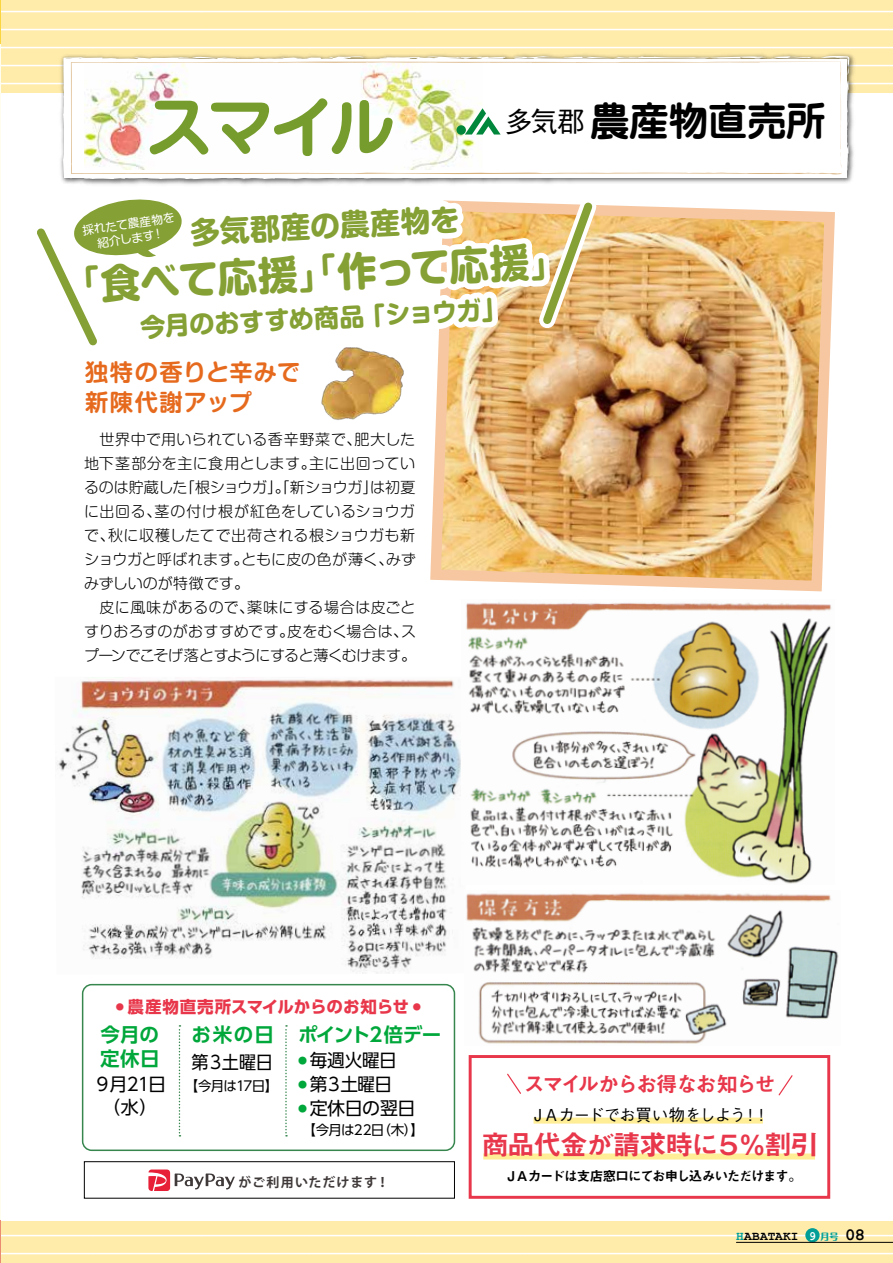
<style>
.page{position:relative;width:893px;height:1263px;background:#fff}
.page>*{position:absolute;margin:0;border:0;box-sizing:border-box;transform-origin:0 0}
.t1{font:700 40.05px "Jun 501 Pro";letter-spacing:-.025em;color:#000}
.t2{font:700 39.75px "Shin M Go Pro";color:#85a034}
.t3{font:700 29.85px "Shin M Go Pro";color:#85a034}
.t4{font:27.75px "Midashi Go Pro MB31";letter-spacing:-.055em;color:#e8374a}
.t5{font:500 27.75px "Gothic BBB Pro";color:#000}
.t6{font:700 25.2px "Shin M Go Pro";color:#85a034}
.t7{font:700 23.25px/30px "Shin M Go Pro De";letter-spacing:.045em;color:#e66a1e}
.t8{font:21.45px "Midashi Go Pro MB31";letter-spacing:-.105em;color:#e8374a}
.t9{font:700 19.5px/24px "UD Shin Go Pr 6 N De";letter-spacing:-.005em;color:#00a73b}
.t10{font:18px/22.5px "UD Shin Go Pr 6 N";letter-spacing:-.03em;color:#000;text-align:center}
.t11{font:18px "UD Shin Go Pr 6 N";letter-spacing:-.03em;color:#000;scale:.95 1}
.t12{font:700 17.25px "Courier New";color:#000}
.t13{font:700 16.5px "UD Shin Go Pro";color:#e8374a}
.t14{font:500 16.5px "Gothic BBB Pro";letter-spacing:-.065em;color:#000}
.t15{font:300 15px/24px "Shin M Go Pro";letter-spacing:.015em;color:#000}
.t16{font:300 15px/24px "Shin M Go Pro";letter-spacing:.035em;color:#000}
.t17{font:300 15px/24px "Shin M Go Pro";letter-spacing:-.015em;color:#000}
.t18{font:300 15px "Shin M Go Pro";letter-spacing:-.045em;color:#000}
.t19{font:13.5px "Midashi Go Pro MB31";letter-spacing:-.09em;color:#000}
.t20{font:13.5px "UD Shin Go Pr 6 N";letter-spacing:-.055em;color:#000}
.t21{font:700 13.05px "Koz Go Pro";letter-spacing:.07em;color:#3f3939}
.t22{font:700 12.75px "Courier New";letter-spacing:.02em;color:#000}
.t23{font:700 12.75px "Courier New";color:#fff;scale:.9 1}
.t24{font:11.7px/15px "Shin M Go Pro";color:#fff}
.t25{font:9px "UD Shin Go Pr 6 N";color:#00a73b}
.t26{font:800 9px "Maru Fo Pro";color:#009e96}
.t27{font:700 8.25px "UD Shin Go Pro";color:#e8374a}
.s1{font-family:"Hira Maru Std W6";font-weight:400}
.s2{font-size:25.8px}
.s3{color:#009e96}
</style>
<div class="page">
<div style="left:0;top:0;width:893px;height:93px;background:#ffecab"></div>
<hr style="left:850px;top:65px;width:43px;height:1px;background:#fff">
<hr style="left:850px;top:29px;width:43px;height:1px;background:#fff">
<hr style="left:850px;top:47px;width:43px;height:1px;background:#fff">
<hr style="left:850px;top:11px;width:43px;height:1px;background:#fff">
<hr style="left:850px;top:83px;width:43px;height:1px;background:#fff">
<hr style="left:0;top:29px;width:94px;height:1px;background:#fff">
<hr style="left:0;top:47px;width:94px;height:1px;background:#fff">
<hr style="left:0;top:11px;width:94px;height:1px;background:#fff">
<div style="left:0;top:1222px;width:893px;height:41px;background:#ffecab"></div>
<hr style="left:850px;top:1253px;width:43px;height:1px;background:#fff">
<hr style="left:850px;top:1235px;width:43px;height:1px;background:#fff">
<hr style="left:742px;top:1253px;width:108px;height:1px;background:#fff">
<hr style="left:742px;top:1235px;width:108px;height:1px;background:#fff">
<hr style="left:634px;top:1253px;width:108px;height:1px;background:#fff">
<hr style="left:634px;top:1235px;width:108px;height:1px;background:#fff">
<hr style="left:526px;top:1253px;width:108px;height:1px;background:#fff">
<hr style="left:526px;top:1235px;width:108px;height:1px;background:#fff">
<hr style="left:418px;top:1253px;width:108px;height:1px;background:#fff">
<hr style="left:418px;top:1235px;width:108px;height:1px;background:#fff">
<hr style="left:310px;top:1253px;width:108px;height:1px;background:#fff">
<hr style="left:310px;top:1235px;width:108px;height:1px;background:#fff">
<hr style="left:202px;top:1253px;width:108px;height:1px;background:#fff">
<hr style="left:202px;top:1235px;width:108px;height:1px;background:#fff">
<hr style="left:94px;top:1253px;width:108px;height:1px;background:#fff">
<hr style="left:94px;top:1235px;width:108px;height:1px;background:#fff">
<hr style="left:0;top:1253px;width:94px;height:1px;background:#fff">
<hr style="left:0;top:1235px;width:94px;height:1px;background:#fff">
<hr style="left:0;top:0;width:1px;height:1263px;background:#fffdee">
<hr style="left:0;top:0;width:1px;height:44px;background:#fad53f">
<hr style="left:0;top:1221px;width:1px;height:42px;background:#ea8c71">
<img style="left:1px;top:64px;width:14px;height:21px">
<img style="left:81px;top:797px;width:373px;height:177px">
<img style="left:470px;top:797px;width:342px;height:87px">
<div style="left:469px;top:1055px;width:361px;height:144px;border:3px solid #e8374a"></div>
<svg style="left:507px;top:1073px;width:14px;height:21px"></svg>
<svg style="left:778px;top:1075px;width:15px;height:21px"></svg>
<div style="left:483px;top:1153px;width:332px;height:6px;background:#ffee95"></div>
<svg style="left:148px;top:1169px;width:87px;height:22px"></svg>
<div style="left:84px;top:1161px;width:371px;height:37px;border:1px solid #000"></div>
<div style="left:82px;top:984px;width:373px;height:167px;border:2px solid #36864e;border-radius:9px"></div>
<svg style="left:285px;top:1025px;width:2px;height:111px"></svg>
<svg style="left:179px;top:1025px;width:1px;height:111px"></svg>
<img style="left:15px;top:10px;width:835px;height:787px">
<img style="left:466px;top:893px;width:373px;height:151px">
<div style="left:533px;top:1117px;width:230px;height:6px;background:#ffee95"></div>
<img style="left:318px;top:342px;width:90px;height:80px">
<div style="left:806px;top:1229px;width:13px;height:13px;background:#009e96;border-radius:50%"></div>
<div style="left:805px;top:1228px;width:15px;height:14px;border:2px solid #009e96;border-radius:50%"></div>
<hr style="left:736px;top:1242px;width:157px;height:1px;background:#000">
<h1 class="t1" style="left:590px;top:89px;width:238px">農産物直売所</h1>
<h3 class="t5" style="left:505px;top:99px;width:82px">多気郡</h3>
<h3 class="t3" style="left:189px;top:209px;width:271px;rotate:-3deg">多気郡産の農産物を</h3>
<h2 class="t2" style="left:59px;top:254px;width:510px;rotate:-3deg"><span class="s1">「</span>食べて応援<span class="s1">」「</span>作って応援<span class="s1">「</span></h2>
<p class="t24" style="left:149px;top:212px;width:26px;text-indent:-68px;rotate:-9deg">採れたて農産物を!</p>
<p class="t24" style="left:96px;top:235px;width:59px;rotate:-9deg">紹介します</p>
<h3 class="t6" style="left:359px;top:296px;width:149px;rotate:-3deg">「ショウガ<span class="s2">「</span></h3>
<h3 class="t6" style="left:139px;top:307px;width:226px;rotate:-3deg">今月のおすすめ商品</h3>
<h3 class="t7" style="left:85px;top:355px;width:217px">独特の香りと辛みで新陳代謝アップ</h3>
<p class="t16" style="left:309px;top:425px;width:108px;text-indent:-225px">　世界中で用いられている香辛野菜で、<br>主に出回ってい</p>
<p class="t15" style="left:355px;top:425px;width:62px">肥大した</p>
<p class="t16" style="left:84px;top:449px;width:233px">地下茎部分を主に食用とします。</p>
<p class="t18" style="left:180px;top:475px;width:199px">「根ショウガ」。「新ショウガ」</p>
<p class="t15" style="left:155px;top:473px;width:262px;text-indent:-71px">るのは貯蔵した<br>茎の付け根が紅色をしているショウガ</p>
<p class="t15" style="left:370px;top:473px;width:47px">は初夏</p>
<p class="t15" style="left:108px;top:497px;width:309px;text-indent:-24px">に出回る、<br>秋に収穫したてで出荷される根ショウガも新</p>
<p class="t15" style="left:84px;top:521px;width:32px">で、</p>
<p class="t15" style="left:84px;top:545px;width:166px">ショウガと呼ばれます。</p>
<p class="t15" style="left:84px;top:569px;width:166px">みずしいのが特徴です。</p>
<p class="t15" style="left:241px;top:545px;width:153px">ともに皮の色が薄く、</p>
<p class="t15" style="left:386px;top:545px;width:31px">みず</p>
<p class="t16" style="left:84px;top:593px;width:172px">　皮に風味があるので、</p>
<p class="t15" style="left:247px;top:593px;width:170px">薬味にする場合は皮ごと</p>
<p class="t17" style="left:84px;top:617px;width:334px">すりおろすのがおすすめです。<br>プーンでこそげ落とすようにすると薄くむけます。</p>
<p class="t15" style="left:287px;top:617px;width:131px">皮をむく場合はス、</p>
<p class="t13" style="left:127px;top:994px;width:283px">農産物直売所スマイルからのお知らせ</p>
<p class="t27" style="left:116px;top:1000px;width:10px">●</p>
<h3 class="t9" style="left:100px;top:1021px;width:61px">今月の定休日</h3>
<p class="t10" style="left:93px;top:1072px;width:74px">９月21日（水(</p>
<p class="t27" style="left:413px;top:1000px;width:10px">●</p>
<h3 class="t9" style="left:366px;top:1021px;width:77px">２倍デー</h3>
<h3 class="t9" style="left:298px;top:1021px;width:74px">ポイント</h3>
<p class="t10" style="left:310px;top:1048px;width:88px">毎週火曜日</p>
<h3 class="t9" style="left:192px;top:1021px;width:84px">お米の日</h3>
<p class="t11" style="left:192px;top:1047px;width:87px">第３土曜日</p>
<p class="t20" style="left:185px;top:1075px;width:95px">【今月は17日【</p>
<p class="t25" style="left:298px;top:1053px;width:10px">●</p>
<p class="t10" style="left:310px;top:1072px;width:84px">第３土曜日</p>
<p class="t25" style="left:298px;top:1077px;width:10px">●</p>
<p class="t10" style="left:310px;top:1096px;width:107px">定休日の翌日</p>
<p class="t25" style="left:298px;top:1101px;width:10px">●</p>
<p class="t20" style="left:302px;top:1118px;width:123px">【今月は22 （日木【(</p>
<p class="t21" style="left:238px;top:1173px;width:152px">がご利用いただけます！</p>
<h3 class="t8" style="left:524px;top:1067px;width:254px">スマイルからお得なお知らせ</h3>
<p class="t14" style="left:530px;top:1101px;width:241px">ＪＡカードでお買い物をしよう !</p>
<p class="t14" style="left:742px;top:1101px;width:18px">!</p>
<h3 class="t4" style="left:481px;top:1122px;width:338px">商品代金が請求時に５％割引</h3>
<p class="t19" style="left:504px;top:1164px;width:299px">ＪＡカードは支店窓口にてお申し込みいただけます。</p>
<p class="t22" style="left:736px;top:1228px;width:64px"><span class="s3">H</span>ABATAKI</p>
<p class="t23" style="left:809px;top:1228px;width:9px">9</p>
<p class="t26" style="left:820px;top:1230px;width:20px">月号</p>
<p class="t12" style="left:845px;top:1224px;width:22px">08</p>
</div>
